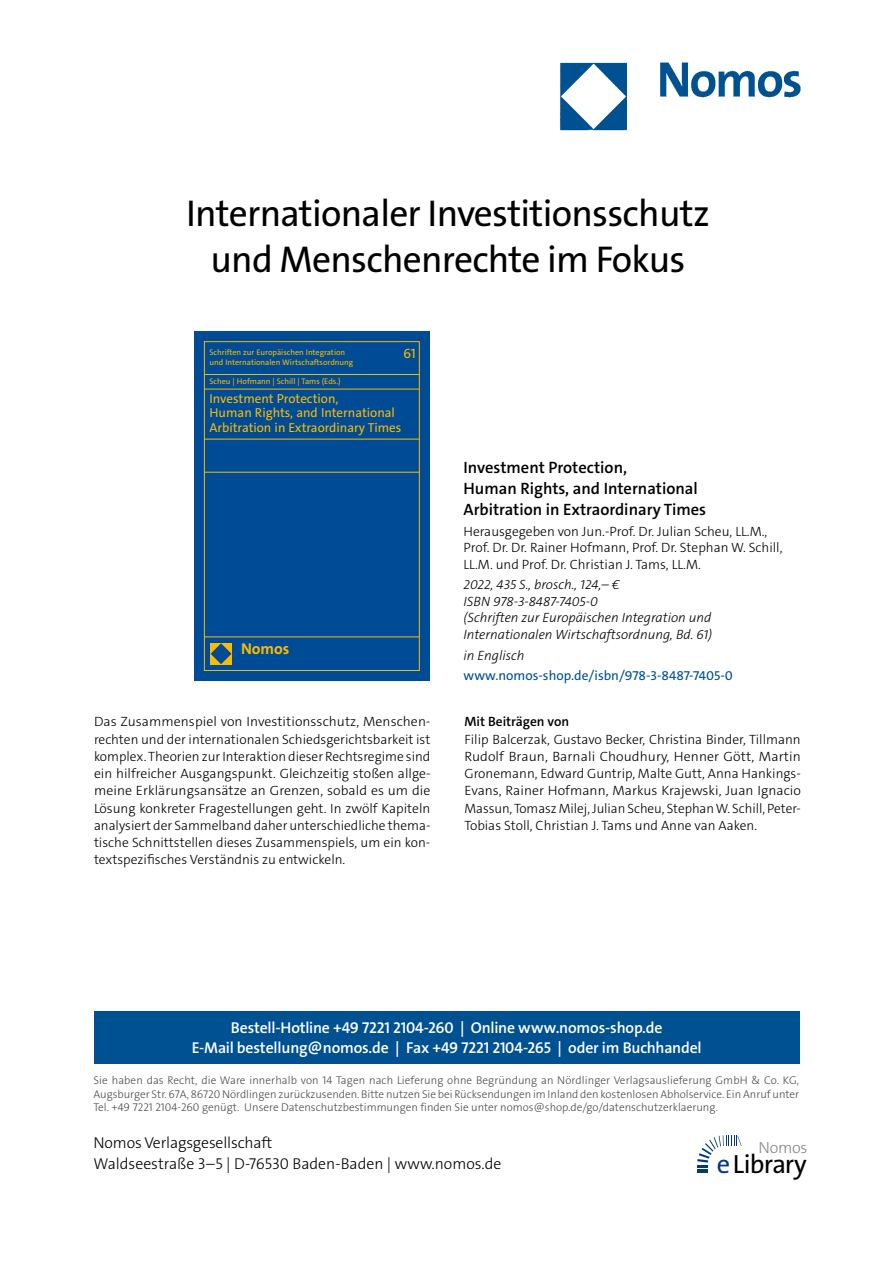
<style>
.page{position:relative;width:893px;height:1263px;background:#fff}
.page>*{position:absolute;margin:0;border:0;box-sizing:border-box;transform-origin:0 0}
.t1{font:37.5px/46.5px "The Sans Os F";letter-spacing:-.02em;color:#000;text-align:center}
.t2{font:26.4px "The Sans Os F";letter-spacing:-.03em;color:#000}
.t3{font:600 16.5px/21px "The Sans C5";color:#000}
.t4{font:300 16.2px "The Sans Os F";letter-spacing:-.02em;color:#87888a}
.t5{font:600 15.75px/21px "The Sans Os F";letter-spacing:-.01em;color:#fff;text-align:center}
.t6{font:300 15.75px/21px "The Sans Os F";color:#000}
.t7{font:700 15.75px "The Sans C5";color:#fabb00}
.t8{font:300 13.5px/17.2px "The Sans C5";color:#000;text-align:justify}
.t9{font:italic 300 13.5px/16.5px "The Sans C5";color:#000}
.t10{font:13.5px "The Sans C5";color:#005192}
.t11{font:600 13.5px "The Sans C5";color:#000}
.t12{font:13.5px "The Sans C5";color:#fabb00}
.t13{font:13.05px/14.1px "The Sans C5";color:#fabb00}
.t14{font:300 11.25px/13.5px "The Sans Os F";color:#4b4b4d;text-align:justify}
.t15{font:8.1px/9.8px "The Sans C5";color:#fabb00}
.s1{color:#003882}
</style>
<div class="page">
<img style="left:559px;top:62px;width:242px;height:69px">
<div style="left:94px;top:1011px;width:705px;height:52px;background:#005192"></div>
<svg style="left:697px;top:1135px;width:45px;height:38px"></svg>
<div style="left:194px;top:331px;width:236px;height:349px;background:#004b95"></div>
<div style="left:204px;top:341px;width:216px;height:330px;border:1px solid #fabb00"></div>
<hr style="left:204px;top:374px;width:216px;height:1px;background:#fabb00">
<hr style="left:204px;top:389px;width:216px;height:1px;background:#fabb00">
<hr style="left:204px;top:439px;width:216px;height:1px;background:#fabb00">
<hr style="left:204px;top:472px;width:216px;height:1px;background:#fabb00">
<hr style="left:204px;top:637px;width:216px;height:1px;background:#fabb00">
<div style="left:210px;top:643px;width:22px;height:21px;background:#fabb00"></div>
<svg style="left:211px;top:643px;width:20px;height:21px"></svg>
<h1 class="t1" style="left:186px;top:194px;width:525px">Internationaler Investitionsschutz und Menschenrechte im Fokus</h1>
<p class="t15" style="left:209px;top:347px;width:145px">Schriften zur Europäischen Integration und Internationalen Wirtschaftsordnung</p>
<p class="t12" style="left:403px;top:345px;width:14px">61</p>
<p class="t15" style="left:209px;top:377px;width:133px">Scheu | Hofmann | Schill | Tams (Eds.)</p>
<p class="t13" style="left:209px;top:392px;width:193px">Investment Protection,<br>Human Rights, and International<br>Arbitration in Extraordinary Times</p>
<p class="t7" style="left:241px;top:638px;width:50px">Nomos</p>
<p class="t3" style="left:463px;top:457px;width:244px">Investment Protection,<br>Human Rights, and International<br>Arbitration in Extraordinary Times</p>
<p class="t8" style="left:463px;top:523px;width:320px;line-height:16.5px;text-align:left">Herausgegeben von Jun.-Prof. Dr. Julian Scheu, LL.M.,<br>Prof. Dr. Dr. Rainer Hofmann, Prof. Dr. Stephan W. Schill,<br>LL.M. und Prof. Dr. Christian J. Tams, LL.M.</p>
<p class="t9" style="left:463px;top:577px;width:250px">2022, 435 S., brosch., 124,– €<br>ISBN 978-3-8487-7405-0<br>(Schriften zur Europäischen Integration und Internationalen Wirtschaftsordnung, Bd. 61)</p>
<p class="t9" style="left:463px;top:647px;width:63px">in Englisch</p>
<p class="t10" style="left:463px;top:667px;width:271px">www.nomos-shop.de/isbn/978-3-8487-7405-0</p>
<p class="t8" style="left:94px;top:713px;width:338px">Das Zusammenspiel von Investitionsschutz, Menschen&shy;rechten und der internationalen Schiedsgerichtsbarkeit ist komplex. Theorien zur Interaktion dieser Rechtsregime sind ein hilfreicher Ausgangspunkt. Gleichzeitig stoßen allge&shy;meine Erklärungsansätze an Grenzen, sobald es um die Lösung konkreter Fragestellungen geht. In zwölf Kapiteln analysiert der Sammelband daher unterschiedliche thema&shy;tische Schnittstellen dieses Zusammenspiels, um ein kon&shy;textspezifisches Verständnis zu entwickeln.</p>
<p class="t11" style="left:464px;top:713px;width:106px">Mit Beiträgen von</p>
<p class="t8" style="left:464px;top:730px;width:338px">Filip Balcerzak, Gustavo Becker, Christina Binder, Tillmann Rudolf Braun, Barnali Choudhury, Henner Gött, Martin Gronemann, Edward Guntrip, Malte Gutt, Anna Hankings-Evans, Rainer Hofmann, Markus Krajewski, Juan Ignacio Massun, Tomasz Milej, Julian Scheu, Stephan W. Schill, Peter-Tobias Stoll, Christian J. Tams und Anne van Aaken.</p>
<p class="t5" style="left:192px;top:1017px;width:511px">Bestell-Hotline +49 7221 2104-260 | Online www.nomos-shop.de<br>E-Mail bestellung@nomos.de | Fax +49 7221 2104-265 | oder im Buchhandel</p>
<p class="t14" style="left:94px;top:1074px;width:707px">Sie haben das Recht, die Ware innerhalb von 14 Tagen nach Lieferung ohne Begründung an Nördlinger Verlagsauslieferung GmbH &amp; Co. KG, Augsburger Str. 67A, 86720 Nördlingen zurückzusenden. Bitte nutzen Sie bei Rücksendungen im Inland den kostenlosen Abholservice. Ein Anruf unter Tel. +49 7221 2104-260 genügt. Unsere Datenschutzbestimmungen finden Sie unter nomos@shop.de/go/datenschutzerklaerung.</p>
<p class="t6" style="left:94px;top:1133px;width:409px">Nomos Verlagsgesellschaft<br>Waldseestraße 3–5 | D-76530 Baden-Baden | www.nomos.de</p>
<p class="t4" style="left:758px;top:1137px;width:51px">Nomos</p>
<h2 class="t2" style="left:717px;top:1153px;width:91px"><span class="s1">e</span>Library</h2>
</div>
